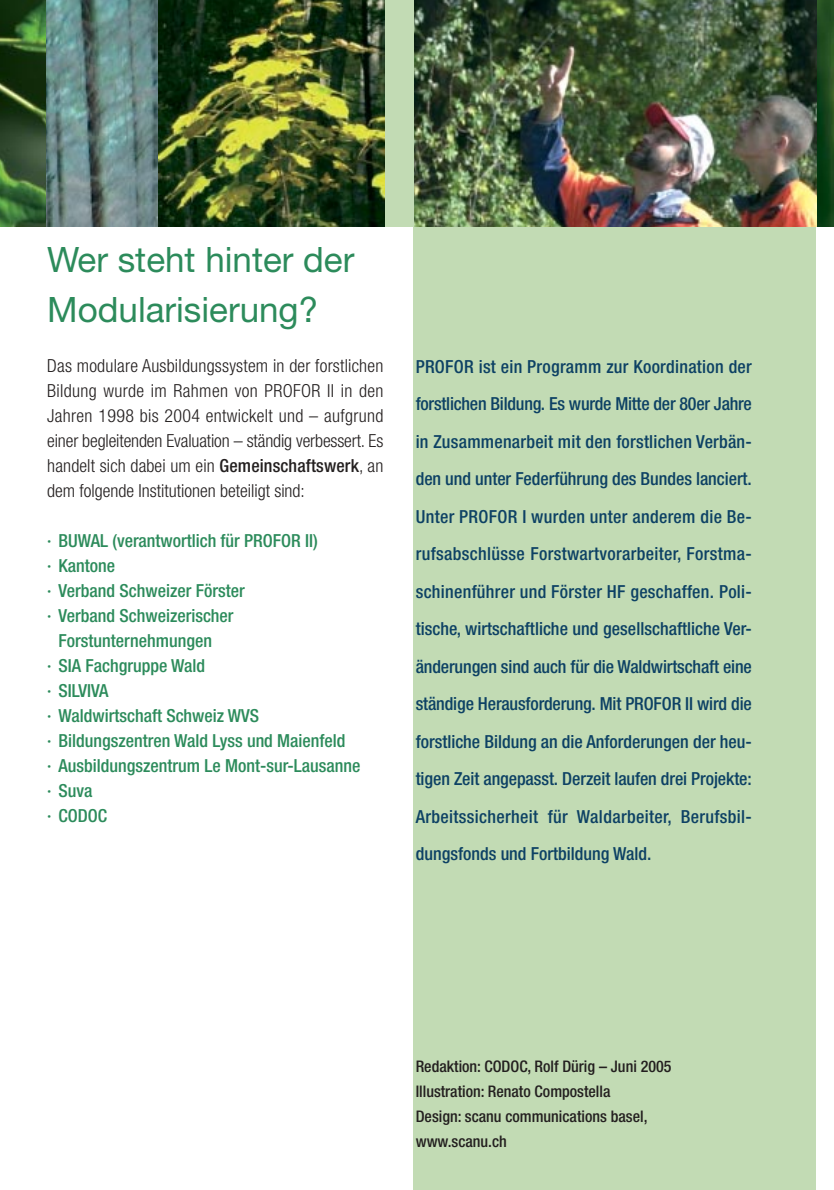
<style>
.page{position:relative;width:834px;height:1190px;background:#fff}
.page>*{position:absolute;margin:0;border:0;box-sizing:border-box;transform-origin:0 0}
.t1{font:35px/50px "Helvetica Neue";color:#2c8b5b}
.t2{font:500 condensed 18px/37.4px "Helvetica Neue";color:#0d4164;text-align:justify}
.t3{font:300 condensed 18px/25px "Helvetica Neue";color:#231f1f;text-align:justify}
.t4{font:500 condensed 18px "Helvetica Neue";color:#2c8b5b}
.t5{font:500 condensed 16px/25px "Helvetica Neue";color:#231f1f}
.s1{font-weight:500}
</style>
<div class="page">
<div style="left:414px;top:222px;width:402px;height:968px;background:#c2dbb4"></div>
<img style="left:46px;top:0;width:113px;height:227px">
<img style="left:159px;top:0;width:226px;height:227px">
<img style="left:0;top:0;width:46px;height:227px">
<img style="left:816px;top:0;width:18px;height:227px">
<img style="left:414px;top:0;width:402px;height:227px">
<div style="left:385px;top:0;width:29px;height:227px;background:#c2dbb4"></div>
<h1 class="t1" style="left:47px;top:238px;width:309px">Wer steht hinter der<br>Modularisierung?</h1>
<p class="t3" style="left:47px;top:355px;width:338px">Das modulare Ausbildungssystem in der forstlichen Bildung wurde im Rahmen von PROFOR II in den Jahren 1998 bis 2004 entwickelt und – aufgrund einer begleitenden Evaluation – ständig verbessert. Es handelt sich dabei um ein <span class="s1">Gemeinschaftswerk</span>, an dem folgende Institutionen beteiligt sind:</p>
<p class="t4" style="left:47px;top:534px;width:272px">· BUWAL (verantwortlich für PROFOR II)</p>
<p class="t4" style="left:47px;top:559px;width:69px">· Kantone</p>
<p class="t4" style="left:47px;top:584px;width:199px">· Verband Schweizer Förster</p>
<p class="t4" style="left:47px;top:609px;width:188px">· Verband Schweizerischer</p>
<p class="t4" style="left:59px;top:634px;width:155px">Forstunternehmungen</p>
<p class="t4" style="left:47px;top:659px;width:159px">· SIA Fachgruppe Wald</p>
<p class="t4" style="left:47px;top:684px;width:63px">· SILVIVA</p>
<p class="t4" style="left:47px;top:709px;width:214px">· Waldwirtschaft Schweiz WVS</p>
<p class="t4" style="left:47px;top:734px;width:300px">· Bildungszentren Wald Lyss und Maienfeld</p>
<p class="t4" style="left:47px;top:759px;width:315px">· Ausbildungszentrum Le Mont-sur-Lausanne</p>
<p class="t4" style="left:47px;top:784px;width:47px">· Suva</p>
<p class="t4" style="left:47px;top:809px;width:62px">· CODOC</p>
<p class="t2" style="left:416px;top:349px;width:338px">PROFOR ist ein Programm zur Koordination der forstlichen Bildung. Es wurde Mitte der 80er Jahre in Zusammenarbeit mit den forstlichen Verbän&shy;den und unter Federführung des Bundes lanciert.<br>Unter PROFOR I wurden unter anderem die Be&shy;rufsabschlüsse Forstwartvorarbeiter, Forstma&shy;schinenführer und Förster HF geschaffen. Poli&shy;tische, wirtschaftliche und gesellschaftliche Ver&shy;änderungen sind auch für die Waldwirtschaft eine ständige Herausforderung. Mit PROFOR II wird die forstliche Bildung an die Anforderungen der heu&shy;tigen Zeit angepasst. Derzeit laufen drei Projekte:<br>Arbeitssicherheit für Waldarbeiter, Berufsbil&shy;dungsfonds und Fortbildung Wald.</p>
<p class="t5" style="left:416px;top:1055px;width:257px">Redaktion: CODOC, Rolf Dürig – Juni 2005<br>Illustration: Renato Compostella<br>Design: scanu communications basel, www.scanu.ch</p>
</div>
